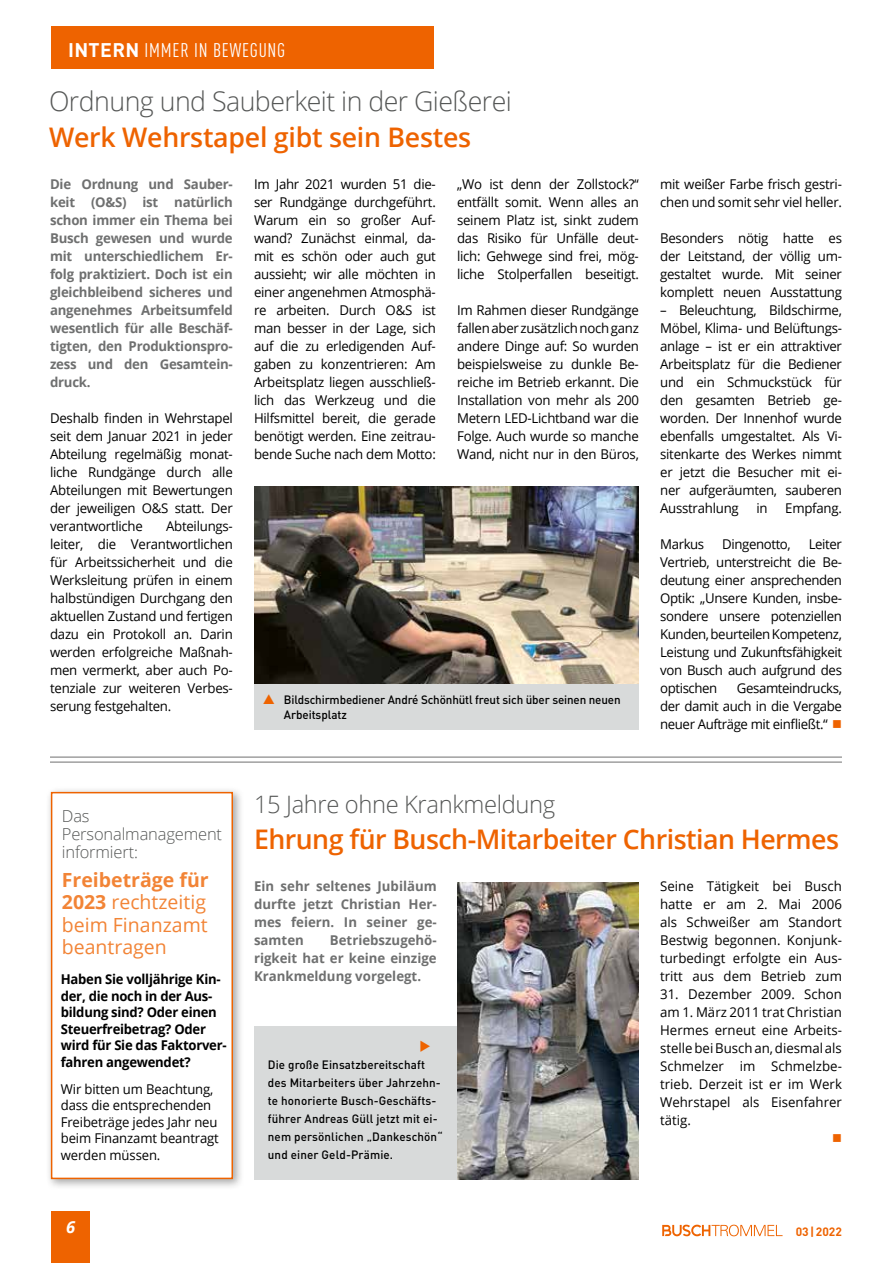
<style>
.page{position:relative;width:893px;height:1263px;background:#fff}
.page>*{position:absolute;margin:0;border:0;box-sizing:border-box;transform-origin:0 0}
.t1{font:600 27px "Open Sans";letter-spacing:-.02em;color:#ee6300}
.t2{font:300 27px "Open Sans";letter-spacing:-.02em;color:#555756}
.t3{font:300 24px "Open Sans";letter-spacing:-.015em;color:#555756}
.t4{font:19.5px/22.5px "Open Sans";color:#f28436}
.t5{font:19.5px "DIN Cond";letter-spacing:.04em;color:#fff}
.t6{font:300 16.5px/18px "Open Sans";letter-spacing:-.01em;color:#555756}
.t7{font:italic 700 16.5px "Open Sans";color:#fff}
.t8{font:13.5px/18px "Open Sans";letter-spacing:-.02em;color:#000;text-align:justify}
.t9{font:700 13.5px/18px "Open Sans";color:#6f7070;text-align:justify}
.t10{font:700 13.5px/16.5px "Open Sans";letter-spacing:-.02em;color:#000}
.t11{font:13.5px "Wingdings";color:#ee6300}
.t12{font:500 12px/18px "DIN";letter-spacing:.01em;color:#000}
.t13{font:500 12px/15px "DIN";letter-spacing:-.01em;color:#000}
.t14{font:700 12px "DIN";color:#ee6300}
.s1{font-family:"DIN";font-weight:700}
.s2{color:#ee6300}
.s3{font-weight:700}
</style>
<div class="page">
<img style="left:254px;top:486px;width:385px;height:198px">
<hr style="left:50px;top:761px;width:792px;height:1px;background:#6f7070">
<hr style="left:50px;top:756px;width:792px;height:1px;background:#6f7070">
<div style="left:46px;top:787px;width:198px;height:403px;background:#000;opacity:.34"></div>
<div style="left:52px;top:793px;width:180px;height:385px;background:#fff"></div>
<div style="left:51px;top:792px;width:182px;height:387px;border:2px solid #ee6300"></div>
<div style="left:51px;top:27px;width:383px;height:42px;background:#ee6300"></div>
<div style="left:51px;top:1212px;width:39px;height:51px;background:#ee6300"></div>
<svg style="left:662px;top:1225px;width:121px;height:11px"></svg>
<div style="left:254px;top:684px;width:385px;height:45px;background:#d8dada"></div>
<div style="left:254px;top:1026px;width:385px;height:153px;background:#d8dada"></div>
<img style="left:457px;top:882px;width:181px;height:297px">
<h3 class="t5" style="left:68px;top:38px;width:219px"><span class="s1">INTERN</span> IMMER IN BEWEGUNG</h3>
<h1 class="t2" style="left:49px;top:83px;width:464px">Ordnung und Sauberkeit in der Gießerei</h1>
<h1 class="t1" style="left:49px;top:119px;width:424px">Werk Wehrstapel gibt sein Bestes</h1>
<p class="t9" style="left:50px;top:175px;width:184px">Die Ordnung und Sauber&shy;keit (O&amp;S) ist natürlich schon immer ein Thema bei Busch gewesen und wurde mit unterschiedlichem Er&shy;folg praktiziert. Doch ist ein gleichbleibend sicheres und angenehmes Arbeitsumfeld wesentlich für alle Beschäf&shy;tigten, den Produktionspro&shy;zess und den Gesamtein&shy;druck.</p>
<p class="t8" style="left:50px;top:409px;width:184px">Deshalb finden in Wehrstapel seit dem Januar 2021 in jeder Abteilung regelmäßig monat&shy;liche Rundgänge durch alle Abteilungen mit Bewertungen der jeweiligen O&amp;S statt. Der verantwortliche</p>
<p class="t8" style="left:50px;top:517px;width:184px;text-indent:116px">Abteilungs&shy;leiter, die Verantwortlichen für Arbeitssicherheit und die Werksleitung prüfen in einem halbstündigen Durchgang den aktuellen Zustand und fertigen dazu ein Protokoll an. Darin werden erfolgreiche Maßnah&shy;men vermerkt, aber auch Po&shy;tenziale zur weiteren Verbes&shy;serung festgehalten.</p>
<p class="t8" style="left:254px;top:175px;width:183px">Im Jahr 2021 wurden 51 die&shy;ser Rundgänge durchgeführt.<br>Warum ein so großer Auf&shy;wand? Zunächst einmal, da&shy;mit es schön oder auch gut aussieht; wir alle möchten in einer angenehmen Atmosphä&shy;re arbeiten. Durch O&amp;S ist man besser in der Lage, sich auf die zu erledigenden Auf&shy;gaben zu konzentrieren: Am Arbeitsplatz liegen ausschließ&shy;lich das Werkzeug und die Hilfsmittel bereit, die gerade benötigt werden. Eine zeitrau&shy;bende Suche nach dem Motto:</p>
<p class="t8" style="left:457px;top:175px;width:183px">„Wo ist denn der Zollstock?“ entfällt somit. Wenn alles an seinem Platz ist, sinkt zudem das Risiko für Unfälle deut&shy;lich: Gehwege sind frei, mög&shy;liche Stolperfallen beseitigt.</p>
<p class="t8" style="left:457px;top:301px;width:183px">Im Rahmen dieser Rundgänge fallen aber zusätzlich noch ganz andere Dinge auf: So wurden beispielsweise zu dunkle Be&shy;reiche im Betrieb erkannt. Die Installation von mehr als 200<br>Metern LED-Lichtband war die Folge. Auch wurde so manche Wand, nicht nur in den Büros,</p>
<p class="t13" style="left:284px;top:692px;width:338px">Bildschirmbediener André Schönhütl freut sich über seinen neuen<br>Arbeitsplatz</p>
<p class="t8" style="left:660px;top:175px;width:183px">mit weißer Farbe frisch gestri&shy;chen und somit sehr viel heller.</p>
<p class="t8" style="left:660px;top:229px;width:183px">Besonders nötig hatte es der Leitstand, der völlig um&shy;gestaltet wurde. Mit seiner komplett neuen Ausstattung</p>
<p class="t8" style="left:660px;top:301px;width:183px">– Beleuchtung, Bildschirme, Möbel, Klima- und Belüftungs&shy;anlage – ist er ein attraktiver Arbeitsplatz für die Bediener und ein Schmuckstück für den gesamten Betrieb ge&shy;worden. Der Innenhof wurde ebenfalls umgestaltet. Als Vi&shy;sitenkarte des Werkes nimmt er jetzt die Besucher mit ei&shy;ner aufgeräumten, sauberen Ausstrahlung</p>
<p class="t8" style="left:756px;top:499px;width:13px">in</p>
<p class="t8" style="left:785px;top:499px;width:58px">Empfang.</p>
<p class="t8" style="left:660px;top:535px;width:46px">Markus</p>
<p class="t8" style="left:722px;top:535px;width:70px">Dingenotto,</p>
<p class="t8" style="left:660px;top:535px;width:183px;text-indent:149px">Leiter Vertrieb, unterstreicht die Be&shy;deutung einer ansprechenden Optik: „Unsere Kunden, insbe&shy;sondere unsere potenziellen Kunden, beurteilen Kompetenz, Leistung und Zukunftsfähigkeit von Busch auch aufgrund des optischen</p>
<p class="t8" style="left:660px;top:679px;width:183px;text-indent:77px">Gesamteindrucks, der damit auch in die Vergabe neuer Aufträge mit einfließt.“ <span class="s2">■</span></p>
<p class="t6" style="left:62px;top:807px;width:162px">Das<br>Personalmanagement informiert:</p>
<h3 class="t4" style="left:62px;top:868px;width:148px"><span class="s3">Freibeträge für<br>2023</span> rechtzeitig beim Finanzamt beantragen</h3>
<p class="t10" style="left:61px;top:971px;width:167px">Haben Sie volljährige Kin&shy;der, die noch in der Aus&shy;bildung sind? Oder einen<br>Steuerfreibetrag? Oder wird für Sie das Faktorver&shy;fahren angewendet?</p>
<p class="t8" style="left:61px;top:1080px;width:160px;line-height:16.5px;text-align:left">Wir bitten um Beachtung, dass die entsprechenden<br>Freibeträge jedes Jahr neu beim Finanzamt beantragt werden müssen.</p>
<h2 class="t3" style="left:254px;top:788px;width:303px">15 Jahre ohne Krankmeldung</h2>
<h1 class="t1" style="left:254px;top:820px;width:587px">Ehrung für Busch-Mitarbeiter Christian Hermes</h1>
<p class="t9" style="left:254px;top:877px;width:184px">Ein sehr seltenes Jubiläum durfte jetzt Christian Her&shy;mes feiern. In seiner ge&shy;samten</p>
<p class="t9" style="left:254px;top:931px;width:184px;text-indent:76px">Betriebszugehö&shy;rigkeit hat er keine einzige Krankmeldung vorgelegt.</p>
<p class="t12" style="left:268px;top:1055px;width:176px">Die große Einsatzbereitschaft des Mitarbeiters über Jahrzehn&shy;te honorierte Busch-Geschäfts&shy;führer Andreas Güll jetzt mit ei&shy;nem persönlichen „Dankeschön“ und einer Geld-Prämie.</p>
<p class="t8" style="left:660px;top:877px;width:183px">Seine Tätigkeit bei Busch hatte er am 2. Mai 2006 als Schweißer am Standort Bestwig begonnen. Konjunk&shy;turbedingt erfolgte ein Aus&shy;tritt aus dem Betrieb zum</p>
<p class="t8" style="left:660px;top:985px;width:183px">31. Dezember 2009. Schon am 1. März 2011 trat Christian Hermes erneut eine Arbeits&shy;stelle bei Busch an, diesmal als Schmelzer im Schmelzbe&shy;trieb. Derzeit ist er im Werk Wehrstapel als Eisenfahrer tätig.</p>
<p class="t11" style="left:832px;top:1131px;width:11px">■</p>
<p class="t7" style="left:66px;top:1215px;width:11px">6</p>
<p class="t14" style="left:796px;top:1224px;width:48px">03|2022</p>
</div>
